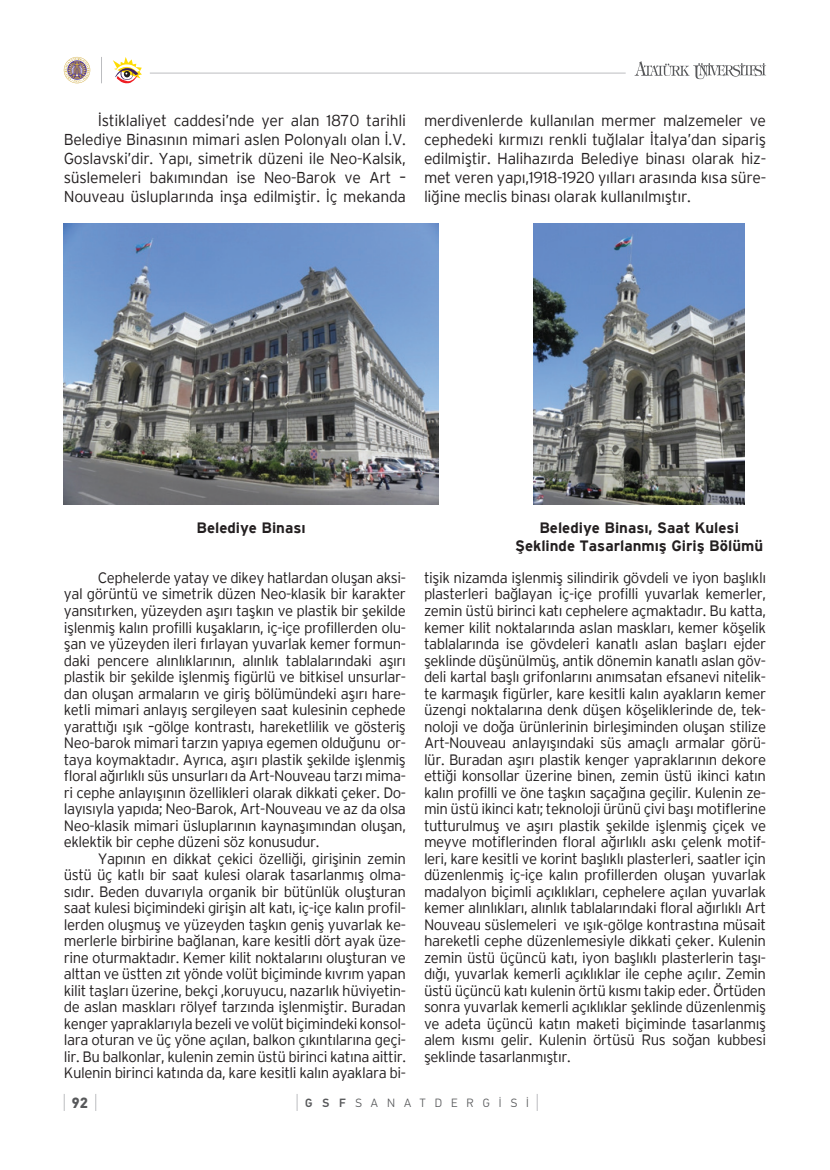
<style>
.page{position:relative;width:830px;height:1170px;background:#fff}
.page>*{position:absolute;margin:0;border:0;box-sizing:border-box;transform-origin:0 0}
.t1{font:300 15.75px/18.9px "Interstate Plain";letter-spacing:-.02em;color:#231f20;text-align:justify}
.t2{font:300 15px/16.5px "Interstate Plain";letter-spacing:-.03em;color:#231f20;text-align:justify}
.t3{font:700 15px/18px "Interstate Plain";color:#231f20;text-align:center}
.t4{font:700 15px "PF Din Text Universal";color:#57585a}
.t5{font:300 12px "PF Din Text Universal";letter-spacing:.755em;color:#57585a}
.s1{font-weight:500}
</style>
<div class="page">
<svg style="left:296px;top:1094px;width:1px;height:16px"></svg>
<svg style="left:95px;top:1094px;width:1px;height:16px"></svg>
<svg style="left:64px;top:1094px;width:1px;height:16px"></svg>
<svg style="left:536px;top:1094px;width:1px;height:16px"></svg>
<svg style="left:634px;top:61px;width:131px;height:18px"></svg>
<svg style="left:101px;top:57px;width:1px;height:26px"></svg>
<svg style="left:64px;top:57px;width:26px;height:26px"></svg>
<svg style="left:113px;top:57px;width:29px;height:27px"></svg>
<hr style="left:150px;top:73px;width:475px;height:1px;background:#bcbdc0">
<img style="left:64px;top:223px;width:374px;height:281px">
<img style="left:533px;top:223px;width:211px;height:281px">
<p class="t1" style="left:64px;top:111px;width:343px;text-indent:34px">İstiklaliyet caddesi’nde yer alan 1870 tarihli Belediye Binasının mimari aslen Polonyalı olan İ.V.<br>Goslavski’dir. Yapı, simetrik düzeni ile Neo-Kalsik, süslemeleri bakımından ise Neo-Barok ve Art – Nouveau üsluplarında inşa edilmiştir. İç mekanda</p>
<p class="t1" style="left:424px;top:111px;width:343px">merdivenlerde kullanılan mermer malzemeler ve cephedeki kırmızı renkli tuğlalar İtalya’dan sipariş edilmiştir. Halihazırda Belediye binası olarak hiz&shy;met veren yapı,1918-1920 yılları arasında kısa süre&shy;liğine meclis binası olarak kullanılmıştır.</p>
<p class="t3" style="left:196px;top:518px;width:111px">Belediye Binası</p>
<p class="t3" style="left:515px;top:518px;width:249px">Belediye Binası, Saat Kulesi<br>Şeklinde Tasarlanmış Giriş Bölümü</p>
<p class="t2" style="left:64px;top:569px;width:343px;text-indent:34px">Cephelerde yatay ve dikey hatlardan oluşan aksi&shy;yal görüntü ve simetrik düzen Neo-klasik bir karakter yansıtırken, yüzeyden aşırı taşkın ve plastik bir şekilde işlenmiş kalın profilli kuşakların, iç-içe profillerden olu&shy;şan ve yüzeyden ileri fırlayan yuvarlak kemer formun&shy;daki pencere alınlıklarının, alınlık tablalarındaki aşırı plastik bir şekilde işlenmiş figürlü ve bitkisel unsurlar&shy;dan oluşan armaların ve giriş bölümündeki aşırı hare&shy;ketli mimari anlayış sergileyen saat kulesinin cephede yarattığı ışık –gölge kontrastı, hareketlilik ve gösteriş Neo-barok mimari tarzın yapıya egemen olduğunu or&shy;taya koymaktadır. Ayrıca, aşırı plastik şekilde işlenmiş floral ağırlıklı süs unsurları da Art-Nouveau tarzı mima&shy;ri cephe anlayışının özellikleri olarak dikkati çeker. Do&shy;layısıyla yapıda; Neo-Barok, Art-Nouveau ve az da olsa Neo-klasik mimari üsluplarının kaynaşımından oluşan, eklektik bir cephe düzeni söz konusudur.</p>
<p class="t2" style="left:64px;top:849px;width:343px;text-indent:34px">Yapının en dikkat çekici özelliği, girişinin zemin üstü üç katlı bir saat kulesi olarak tasarlanmış olma&shy;sıdır. Beden duvarıyla organik bir bütünlük oluşturan saat kulesi biçimindeki girişin alt katı, iç-içe kalın profil&shy;lerden oluşmuş ve yüzeyden taşkın geniş yuvarlak ke&shy;merlerle birbirine bağlanan, kare kesitli dört ayak üze&shy;rine oturmaktadır. Kemer kilit noktalarını oluşturan ve alttan ve üstten zıt yönde volüt biçiminde kıvrım yapan kilit taşları üzerine, bekçi ,koruyucu, nazarlık hüviyetin&shy;de aslan maskları rölyef tarzında işlenmiştir. Buradan kenger yapraklarıyla bezeli ve volüt biçimindeki konsol&shy;lara oturan ve üç yöne açılan, balkon çıkıntılarına geçi&shy;lir. Bu balkonlar, kulenin zemin üstü birinci katına aittir.<br>Kulenin birinci katında da, kare kesitli kalın ayaklara bi-</p>
<p class="t2" style="left:424px;top:569px;width:343px">tişik nizamda işlenmiş silindirik gövdeli ve iyon başlıklı plasterleri bağlayan iç-içe profilli yuvarlak kemerler, zemin üstü birinci katı cephelere açmaktadır. Bu katta, kemer kilit noktalarında aslan maskları, kemer köşelik tablalarında ise gövdeleri kanatlı aslan başları ejder şeklinde düşünülmüş, antik dönemin kanatlı aslan göv&shy;deli kartal başlı grifonlarını anımsatan efsanevi nitelik&shy;te karmaşık figürler, kare kesitli kalın ayakların kemer üzengi noktalarına denk düşen köşeliklerinde de, tek&shy;noloji ve doğa ürünlerinin birleşiminden oluşan stilize Art-Nouveau anlayışındaki süs amaçlı armalar görü&shy;lür. Buradan aşırı plastik kenger yapraklarının dekore ettiği konsollar üzerine binen, zemin üstü ikinci katın kalın profilli ve öne taşkın saçağına geçilir. Kulenin ze&shy;min üstü ikinci katı; teknoloji ürünü çivi başı motiflerine tutturulmuş ve aşırı plastik şekilde işlenmiş çiçek ve meyve motiflerinden floral ağırlıklı askı çelenk motif&shy;leri, kare kesitli ve korint başlıklı plasterleri, saatler için düzenlenmiş iç-içe kalın profillerden oluşan yuvarlak madalyon biçimli açıklıkları, cephelere açılan yuvarlak kemer alınlıkları, alınlık tablalarındaki floral ağırlıklı Art Nouveau süslemeleri ve ışık-gölge kontrastına müsait hareketli cephe düzenlemesiyle dikkati çeker. Kulenin zemin üstü üçüncü katı, iyon başlıklı plasterlerin taşı&shy;dığı, yuvarlak kemerli açıklıklar ile cephe açılır. Zemin üstü üçüncü katı kulenin örtü kısmı takip eder. Örtüden sonra yuvarlak kemerli açıklıklar şeklinde düzenlenmiş ve adeta üçüncü katın maketi biçiminde tasarlanmış alem kısmı gelir. Kulenin örtüsü Rus soğan kubbesi şeklinde tasarlanmıştır.</p>
<p class="t4" style="left:72px;top:1093px;width:18px">92</p>
<p class="t5" style="left:305px;top:1095px;width:225px"><span class="s1">GSF</span>SANATDERGİSİ</p>
</div>
